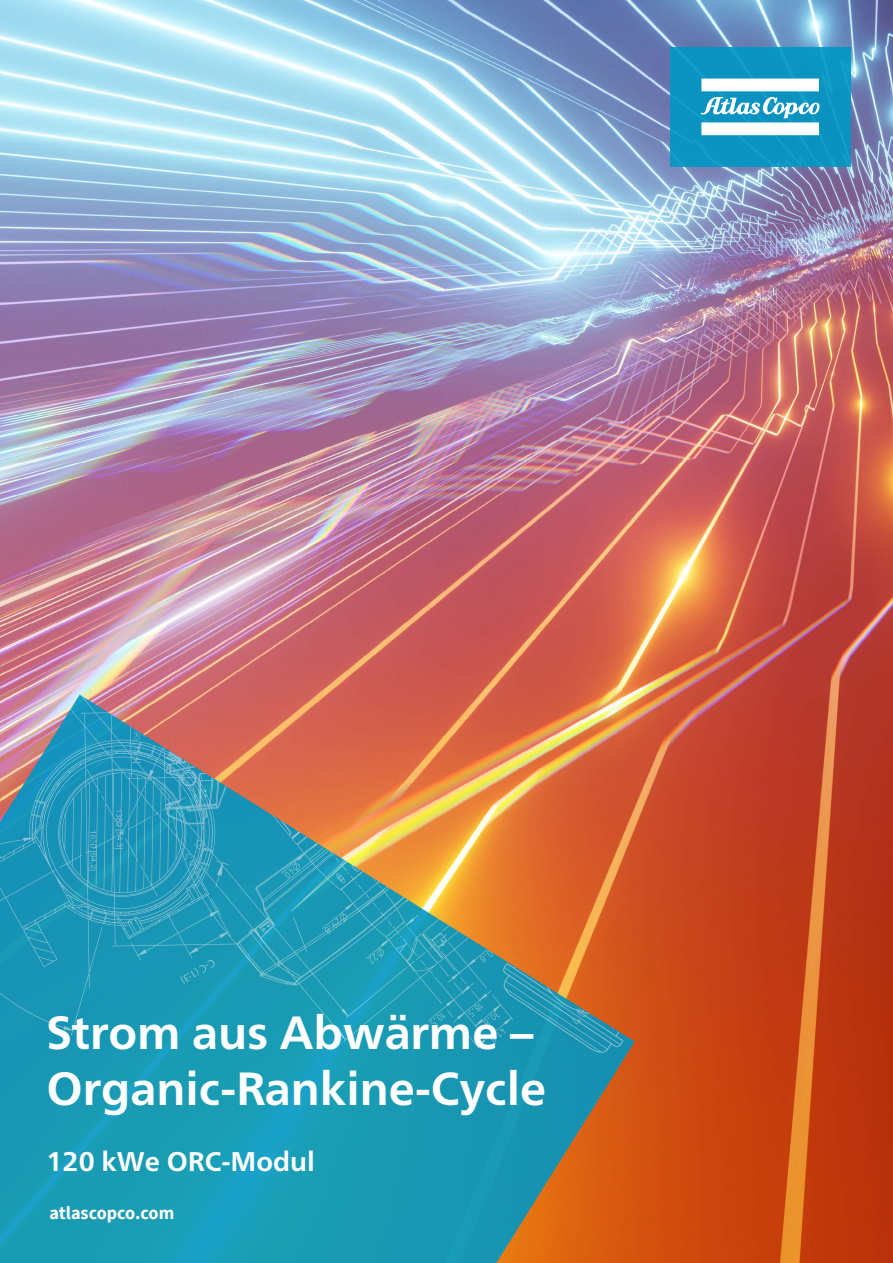
<style>
.page{position:relative;width:893px;height:1263px;background:#fff}
.page>*{position:absolute;margin:0;border:0;box-sizing:border-box;transform-origin:0 0}
.t1{font:700 46.5px/55.8px "Neue Frutiger World";color:#fff}
.t2{font:700 27px "Neue Frutiger World";color:#fff}
.t3{font:700 18.3px "Source Sans Pro";color:#fff}
</style>
<div class="page">
<img style="left:0;top:0;width:893px;height:1263px">
<div style="left:670px;top:47px;width:181px;height:119px;background:#0b93c1"></div>
<svg style="left:701px;top:79px;width:118px;height:12px"></svg>
<svg style="left:701px;top:97px;width:119px;height:38px"></svg>
<svg style="left:0;top:695px;width:635px;height:568px;background:#578c8c"></svg>
<svg style="left:0;top:695px;width:326px;height:340px;background:#7f8488"></svg>
<svg style="left:0;top:714px;width:227px;height:212px;background:#4e92ac"></svg>
<svg style="left:112px;top:820px;width:511px;height:233px;background:#5d938e"></svg>
<img style="left:116px;top:728px;width:24px;height:89px">
<img style="left:188px;top:778px;width:4px;height:80px">
<svg style="left:90px;top:831px;width:6px;height:12px"></svg>
<p class="t1" style="left:46px;top:1004px;width:501px">Strom aus Abwärme –<br>Organic-Rankine-Cycle</p>
<p class="t2" style="left:46px;top:1138px;width:270px">120 kWe ORC-Modul</p>
<p class="t3" style="left:50px;top:1200px;width:126px">atlascopco.com</p>
</div>
